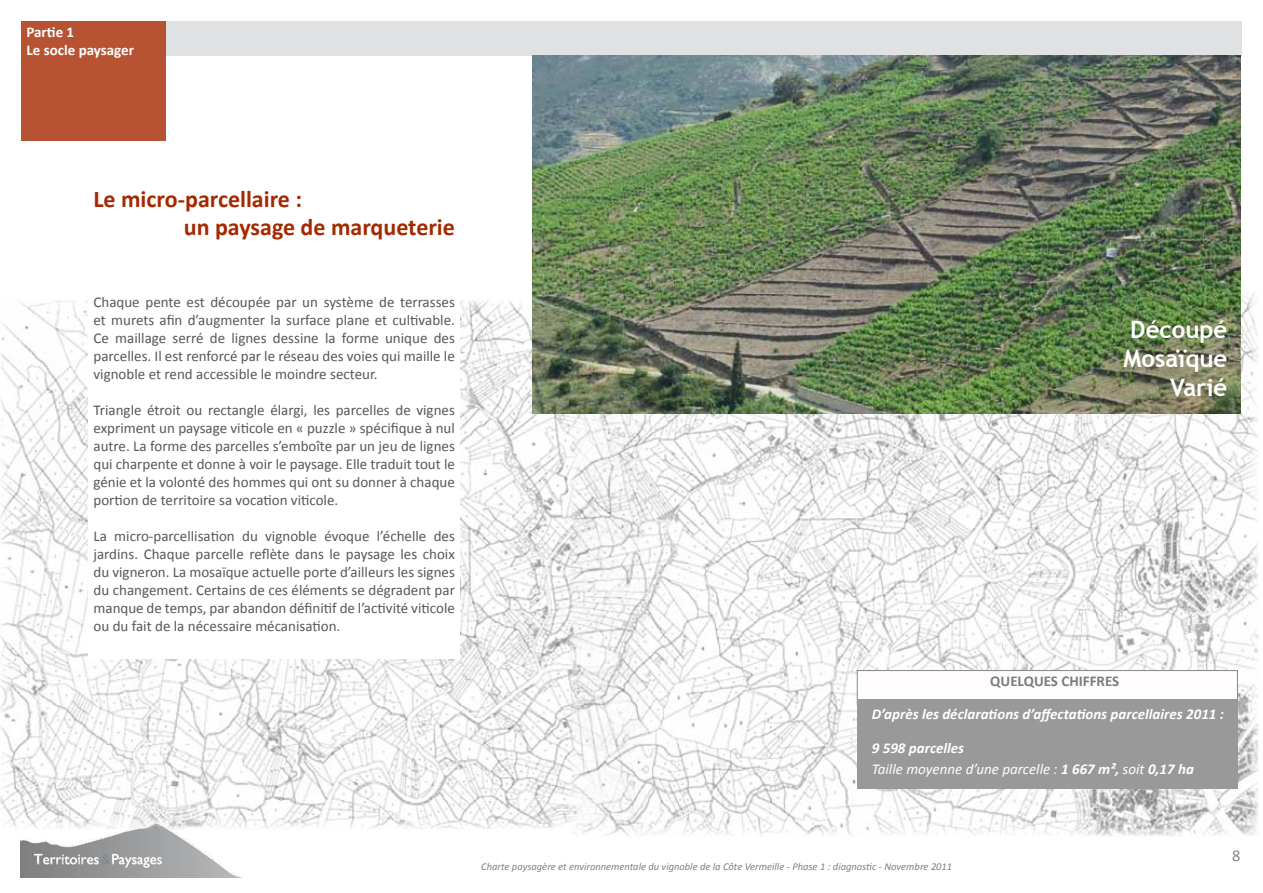
<style>
.page{position:relative;width:1263px;height:893px;background:#fff}
.page>*{position:absolute;margin:0;border:0;box-sizing:border-box;transform-origin:0 0}
.t1{font:700 24px/28.8px "Calibri";color:#a52900}
.t2{font:700 24px/28.8px "Trebuchet MS";color:#fff;text-align:right}
.t3{font:16.5px "Calibri";color:#87888a}
.t4{font:15px/18px "Calibri";color:#58585a;text-align:justify}
.t5{font:italic 15px/21px "Calibri";color:#fff}
.t6{font:italic 700 15px "Calibri";color:#fff}
.t7{font:700 15px/18px "Calibri";letter-spacing:-.005em;color:#fff}
.t8{font:700 15px "Calibri";color:#7b7c7e}
.t9{font:italic 10.5px "Calibri";color:#808080}
.s1{font-weight:700}
</style>
<div class="page">
<div style="left:166px;top:21px;width:1076px;height:35px;background:#e0e1e2"></div>
<div style="left:21px;top:21px;width:145px;height:120px;background:#b75333"></div>
<img style="left:21px;top:829px;width:222px;height:49px">
<img style="left:0;top:300px;width:569px;height:529px">
<img style="left:569px;top:294px;width:690px;height:542px">
<img style="left:532px;top:56px;width:709px;height:357px">
<div style="left:89px;top:255px;width:371px;height:404px;background:#fff"></div>
<div style="left:857px;top:670px;width:381px;height:35px;background:#fffcfd;border:1px solid #87888a"></div>
<div style="left:857px;top:699px;width:381px;height:90px;background:#999"></div>
<p class="t7" style="left:26px;top:23px;width:109px">Partie 1<br>Le socle paysager</p>
<h1 class="t1" style="left:184px;top:184px;width:272px;text-indent:-90px">Le micro-parcellaire :<br>un paysage de marqueterie</h1>
<p class="t4" style="left:93px;top:293px;width:363px">Chaque pente est découpée par un système de terrasses et murets afin d’augmenter la surface plane et cultivable.<br>Ce maillage serré de lignes dessine la forme unique des parcelles. Il est renforcé par le réseau des voies qui maille le vignoble et rend accessible le moindre secteur.</p>
<p class="t4" style="left:93px;top:401px;width:363px">Triangle étroit ou rectangle élargi, les parcelles de vignes expriment un paysage viticole en « puzzle » spécifique à nul autre. La forme des parcelles s’emboîte par un jeu de lignes qui charpente et donne à voir le paysage. Elle traduit tout le génie et la volonté des hommes qui ont su donner à chaque portion de territoire sa vocation viticole.</p>
<p class="t4" style="left:93px;top:527px;width:363px">La micro-parcellisation du vignoble évoque l’échelle des jardins. Chaque parcelle reflète dans le paysage les choix du vigneron. La mosaïque actuelle porte d’ailleurs les signes du changement. Certains de ces éléments se dégradent par manque de temps, par abandon définitif de l’activité viticole ou du fait de la nécessaire mécanisation.</p>
<h1 class="t2" style="left:1123px;top:315px;width:105px">Découpé<br>Mosaïque<br>Varié</h1>
<p class="t8" style="left:990px;top:672px;width:131px">QUELQUES CHIFFRES</p>
<p class="t6" style="left:872px;top:704px;width:354px">D’après les déclarations d’affectations parcellaires 2011 :</p>
<p class="t5" style="left:872px;top:737px;width:324px"><span class="s1">9 598 parcelles<br></span>Taille moyenne d’une parcelle : <span class="s1">1 667 m²,</span> soit <span class="s1">0,17 ha</span></p>
<p class="t9" style="left:481px;top:859px;width:472px">Charte paysagère et environnementale du vignoble de la Côte Vermeille - Phase 1 : diagnostic - Novembre 2011</p>
<p class="t3" style="left:1232px;top:845px;width:10px">8</p>
</div>
